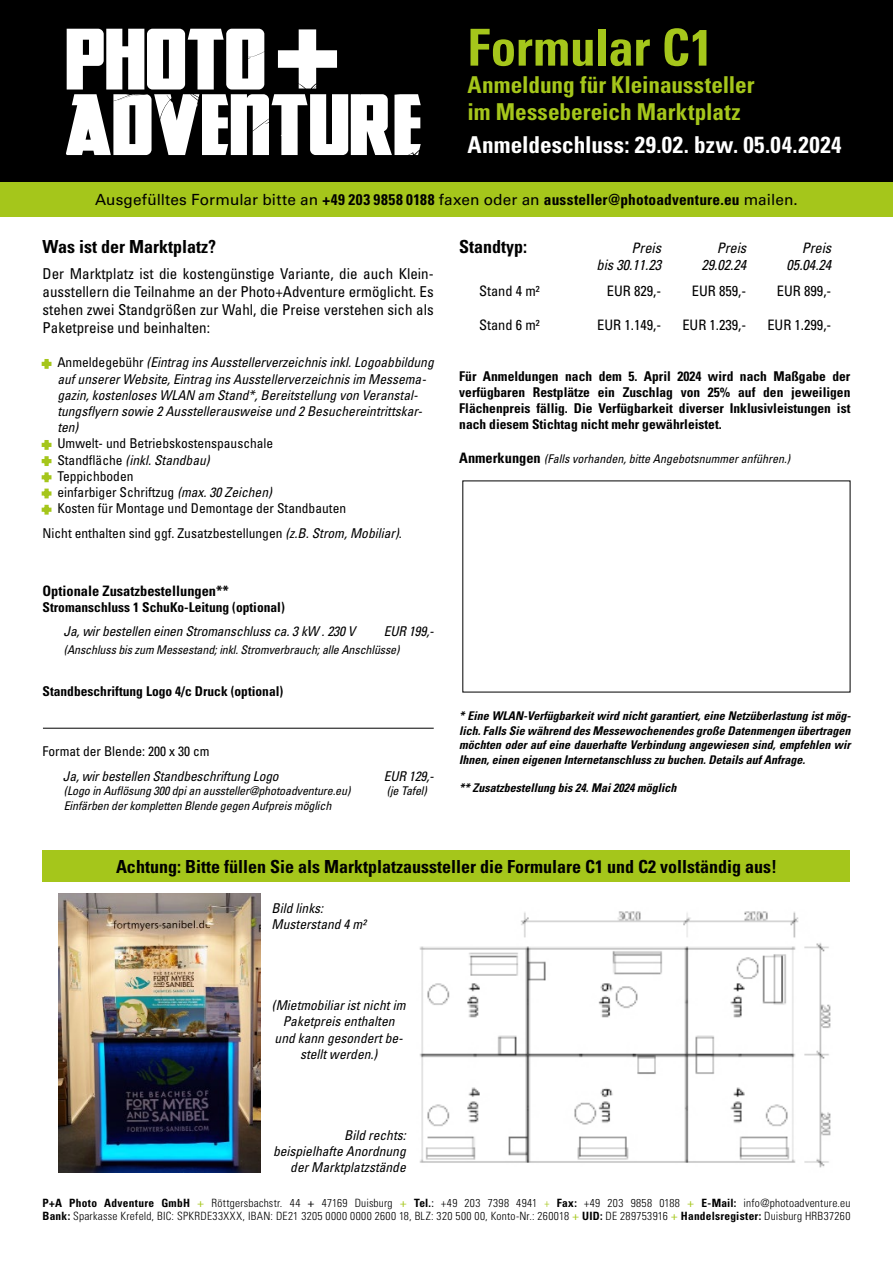
<style>
.page{position:relative;width:893px;height:1263px;background:#fff}
.page>*{position:absolute;margin:0;border:0;box-sizing:border-box;transform-origin:0 0}
.t1{font:700 condensed 51px "Univers LT Std";letter-spacing:-.005em;color:#a5c61b}
.t2{font:700 condensed 23.25px/27px "Univers LT Std";color:#a5c61b}
.t3{font:700 condensed 23.25px "Univers LT Std";letter-spacing:.005em;color:#fff}
.t4{font:700 condensed 18px "Univers LT Std";color:#000}
.t5{font:15.3px "Univers LT Std";letter-spacing:.005em;color:#000}
.t6{font:condensed 15px/18px "Univers LT Std";color:#000;text-align:justify}
.t7{font:condensed 14.4px "Univers LT Std";color:#000}
.t8{font:italic condensed 14.4px "Univers LT Std";color:#000}
.t9{font:700 condensed 14.4px "Univers LT Std";color:#000}
.t10{font:italic condensed 13.5px/16.2px "Univers LT Std";color:#000}
.t11{font:700 condensed 13.5px/16.2px "Univers LT Std";color:#000;text-align:justify}
.t12{font:condensed 13.5px "Univers LT Std";color:#000}
.t13{font:italic 700 condensed 12px/14.4px "Univers LT Std";color:#000;text-align:justify}
.t14{font:italic condensed 12px "Univers LT Std";letter-spacing:-.01em;color:#000}
.t15{font:300 condensed 11.4px/13.6px "Univers LT Std";letter-spacing:.025em;color:#000}
.s1{font-weight:700;font-stretch:condensed}
.s2{font-style:normal;font-stretch:expanded;color:#a5c61b}
.s3{font-style:normal}
.s4{font-stretch:expanded;color:#a5c61b}
.s5{font-style:italic}
.s6{font-weight:700;font-style:normal;font-size:14.4px}
.s7{font-weight:700}
.s8{font-weight:400;color:#a5c61b}
.s9{font-weight:400}
.s10{color:#a5c61b}
</style>
<div class="page">
<div style="left:0;top:0;width:893px;height:183px;background:#000"></div>
<div style="left:0;top:183px;width:893px;height:34px;background:#a5c61b"></div>
<svg style="left:66px;top:29px;width:355px;height:126px"></svg>
<img style="left:419px;top:911px;width:412px;height:257px">
<img style="left:59px;top:893px;width:202px;height:279px">
<hr style="left:43px;top:728px;width:391px;height:1px;background:#000">
<div style="left:43px;top:851px;width:807px;height:31px;background:#a5c61b"></div>
<h1 class="t1" style="left:467px;top:16px;width:247px">Formular C1</h1>
<h2 class="t2" style="left:467px;top:71px;width:289px">Anmeldung für Kleinaussteller im Messebereich Marktplatz</h2>
<h2 class="t3" style="left:467px;top:130px;width:375px">Anmeldeschluss: 29.02. bzw. 05.04.2024</h2>
<p class="t5" style="left:95px;top:191px;width:704px">Ausgefülltes Formular bitte an <span class="s1">+49 203 9858 0188</span> faxen oder an <span class="s1">aussteller@photoadventure.eu</span> mailen.</p>
<h3 class="t4" style="left:43px;top:235px;width:175px">Was ist der Marktplatz?</h3>
<p class="t6" style="left:43px;top:265px;width:393px">Der Marktplatz ist die kostengünstige Variante, die auch Klein&shy;ausstellern die Teilnahme an der Photo+Adventure ermöglicht. Es stehen zwei Standgrößen zur Wahl, die Preise verstehen sich als Paketpreise und beinhalten:</p>
<p class="t10" style="left:43px;top:354px;width:393px"><span class="s2">+</span> <span class="s3">Anmeldegebühr</span> (Eintrag ins Ausstellerverzeichnis inkl. Logoabbildung</p>
<p class="t10" style="left:57px;top:371px;width:370px">auf unserer Website, Eintrag ins Ausstellerverzeichnis im Messema-</p>
<p class="t10" style="left:57px;top:387px;width:362px">gazin, kostenloses WLAN am Stand*, Bereitstellung von Veranstal-</p>
<p class="t10" style="left:57px;top:403px;width:366px">tungsflyern sowie 2 Ausstellerausweise und 2 Besuchereintrittskar-</p>
<p class="t10" style="left:57px;top:419px;width:23px">ten)</p>
<p class="t12" style="left:43px;top:435px;width:232px"><span class="s4">+</span> Umwelt- und Betriebskostenspauschale</p>
<p class="t10" style="left:43px;top:452px;width:169px"><span class="s2">+</span> <span class="s3">Standfläche</span> (inkl. Standbau)</p>
<p class="t12" style="left:43px;top:467px;width:93px"><span class="s4">+</span> Teppichboden</p>
<p class="t12" style="left:43px;top:484px;width:231px"><span class="s4">+</span> einfarbiger Schriftzug <span class="s5">(max. 30 Zeichen)</span></p>
<p class="t12" style="left:43px;top:500px;width:305px"><span class="s4">+</span> Kosten für Montage und Demontage der Standbauten</p>
<p class="t12" style="left:43px;top:524px;width:361px">Nicht enthalten sind ggf. Zusatzbestellungen <span class="s5">(z.B. Strom, Mobiliar)</span>.</p>
<p class="t9" style="left:43px;top:582px;width:188px">Optionale Zusatzbestellungen**</p>
<p class="t11" style="left:43px;top:599px;width:244px">Stromanschluss 1 SchuKo-Leitung (optional)</p>
<p class="t10" style="left:63px;top:623px;width:293px">Ja, wir bestellen einen Stromanschluss ca. 3 kW . 230 V</p>
<p class="t10" style="left:384px;top:623px;width:51px">EUR 199,-</p>
<p class="t14" style="left:64px;top:642px;width:337px">(Anschluss bis zum Messestand; inkl. Stromverbrauch; alle Anschlüsse)</p>
<p class="t11" style="left:43px;top:683px;width:242px">Standbeschriftung Logo 4/c Druck (optional)</p>
<p class="t12" style="left:43px;top:743px;width:169px">Format der Blende: 200 x 30 cm</p>
<p class="t10" style="left:63px;top:768px;width:217px">Ja, wir bestellen Standbeschriftung Logo</p>
<p class="t10" style="left:384px;top:768px;width:51px">EUR 129,-</p>
<p class="t14" style="left:64px;top:783px;width:288px">(Logo in Auflösung 300 dpi an aussteller@photoadventure.eu)</p>
<p class="t14" style="left:387px;top:783px;width:41px">(je Tafel)</p>
<p class="t14" style="left:64px;top:798px;width:269px">Einfärben der kompletten Blende gegen Aufpreis möglich</p>
<h3 class="t4" style="left:459px;top:235px;width:70px">Standtyp:</h3>
<p class="t8" style="left:632px;top:238px;width:31px">Preis</p>
<p class="t8" style="left:717px;top:238px;width:31px">Preis</p>
<p class="t8" style="left:802px;top:238px;width:31px">Preis</p>
<p class="t8" style="left:596px;top:256px;width:66px">bis 30.11.23</p>
<p class="t8" style="left:701px;top:256px;width:46px">29.02.24</p>
<p class="t8" style="left:787px;top:256px;width:46px">05.04.24</p>
<p class="t7" style="left:479px;top:281px;width:62px">Stand 4 m²</p>
<p class="t7" style="left:607px;top:281px;width:56px">EUR 829,-</p>
<p class="t7" style="left:692px;top:281px;width:56px">EUR 859,-</p>
<p class="t7" style="left:777px;top:281px;width:56px">EUR 899,-</p>
<p class="t7" style="left:479px;top:316px;width:62px">Stand 6 m²</p>
<p class="t7" style="left:597px;top:316px;width:65px">EUR 1.149,-</p>
<p class="t7" style="left:682px;top:316px;width:65px">EUR 1.239,-</p>
<p class="t7" style="left:767px;top:316px;width:65px">EUR 1.299,-</p>
<p class="t11" style="left:459px;top:368px;width:393px">Für Anmeldungen nach dem 5. April 2024 wird nach Maßgabe der verfügbaren Restplätze ein Zuschlag von 25% auf den jeweiligen Flächenpreis fällig. Die Verfügbarkeit diverser Inklusivleistungen ist nach diesem Stichtag nicht mehr gewährleistet.</p>
<p class="t14" style="left:459px;top:451px;width:332px"><span class="s6">Anmerkungen</span> (Falls vorhanden, bitte Angebotsnummer anführen.)</p>
<p class="t13" style="left:459px;top:709px;width:393px">* Eine WLAN-Verfügbarkeit wird nicht garantiert, eine Netzüberlastung ist mög&shy;lich. Falls Sie während des Messewochenendes große Datenmengen übertragen möchten oder auf eine dauerhafte Verbindung angewiesen sind, empfehlen wir Ihnen, einen eigenen Internetanschluss zu buchen. Details auf Anfrage.</p>
<p class="t13" style="left:459px;top:781px;width:219px">** Zusatzbestellung bis 24. Mai 2024 möglich</p>
<h3 class="t4" style="left:116px;top:855px;width:662px">Achtung: Bitte füllen Sie als Marktplatzaussteller die Formulare C1 und C2 vollständig aus!</h3>
<p class="t10" style="left:272px;top:900px;width:96px">Bild links:<br>Musterstand 4 m²</p>
<p class="t10" style="left:272px;top:997px;width:135px;text-align:center">(Mietmobiliar ist nicht im<br>Paketpreis enthalten und kann gesondert be&shy;stellt werden.)</p>
<p class="t10" style="left:273px;top:1127px;width:134px;text-align:right">Bild rechts: beispielhafte Anordnung der Marktplatzstände</p>
<p class="t15" style="left:43px;top:1196px;width:809px"><span class="s7">P+A Photo Adventure GmbH</span> <span class="s8">+</span> Röttgersbachstr. 44 <span class="s9">+</span> 47169 Duisburg <span class="s8">+</span> <span class="s7">Tel.</span><span class="s9">:</span> +49 203 7398 4941 <span class="s10">+</span> <span class="s7">Fax:</span> +49 203 9858 0188 <span class="s8">+</span> <span class="s7">E-Mail:</span> info@photoadventure.eu<br><span class="s7">Bank:</span> Sparkasse Krefeld, BIC: SPKRDE33XXX, IBAN: DE21 3205 0000 0000 2600 18, BLZ: 320 500 00, Konto-Nr.: 260018 <span class="s8">+</span> <span class="s7">UID:</span> DE 289753916 <span class="s8">+</span> <span class="s7">Handelsregister:</span> Duisburg HRB37260</p>
</div>
